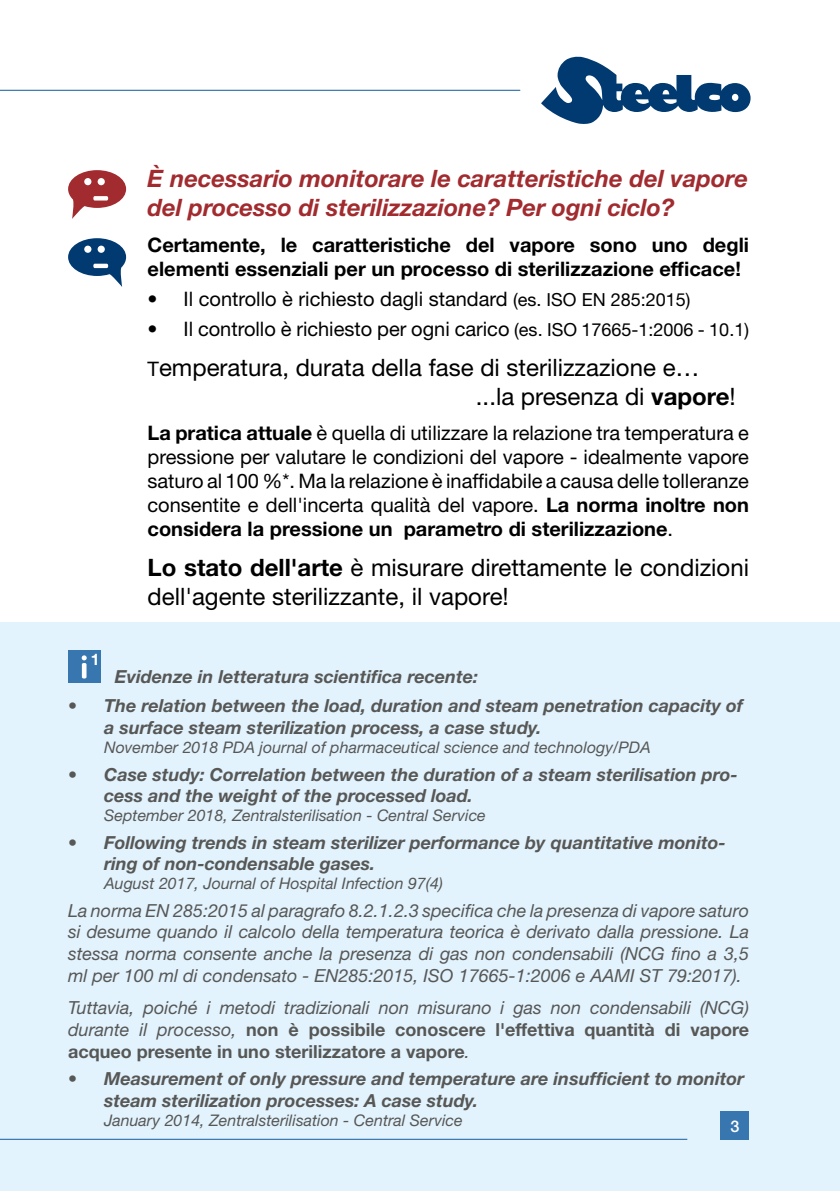
<style>
.page{position:relative;width:840px;height:1191px;background:#fff}
.page>*{position:absolute;margin:0;border:0;box-sizing:border-box;transform-origin:0 0}
.t1{font:24px/28.8px "Helvetica Neue LT Std";color:#000}
.t2{font:italic 700 24px/28.8px "Helvetica Neue LT Std";color:#a12b2f}
.t3{font:20px/24px "Helvetica Neue LT Std";color:#000;text-align:justify}
.t4{font:700 20px/24px "Helvetica Neue LT Std";color:#000}
.t5{font:italic 700 18px/21.6px "Helvetica Neue LT Std";color:#575756}
.t6{font:italic 18px/21.6px "Helvetica Neue LT Std";color:#575756;text-align:justify}
.t7{font:700 18px/21.6px "Helvetica Neue LT Std";color:#575756;text-align:justify}
.t8{font:500 16.2px "Helvetica Neue LT Std";color:#fff}
.t9{font:italic 16px "Helvetica Neue LT Std";color:#575756}
.t10{font:700 16px "Helvetica Neue LT Std";color:#fff}
.s1{font-size:18px}
.s2{font-size:20px}
.s3{font-weight:700}
.s4{font-style:normal}
.s5{font-weight:400;font-style:italic}
</style>
<div class="page">
<div style="left:0;top:622px;width:839px;height:569px;background:#e2f3fd"></div>
<div style="left:68px;top:650px;width:32px;height:32px;background:#3876b0"></div>
<svg style="left:82px;top:655px;width:5px;height:23px"></svg>
<svg style="left:68px;top:170px;width:58px;height:49px"></svg>
<svg style="left:68px;top:238px;width:58px;height:49px"></svg>
<svg style="left:541px;top:57px;width:209px;height:67px"></svg>
<hr style="left:0;top:90px;width:520px;height:1px;background:#3876b0">
<div style="left:720px;top:1111px;width:28px;height:29px;background:#3876b0"></div>
<hr style="left:0;top:1138px;width:687px;height:2px;background:#3876b0">
<p class="t10" style="left:91px;top:649px;width:10px">1</p>
<h1 class="t2" style="left:147px;top:164px;width:601px">È necessario monitorare le caratteristiche del vapore del processo di sterilizzazione? Per ogni ciclo?</h1>
<p class="t4" style="left:147px;top:233px;width:602px">Certamente, le caratteristiche del vapore sono uno degli elementi essenziali per un processo di sterilizzazione efficace!</p>
<p class="t3" style="left:147px;top:287px;width:544px">• Il controllo è richiesto dagli standard <span class="s1">(es. ISO EN 285:2015)</span></p>
<p class="t3" style="left:147px;top:316px;width:602px">• Il controllo è richiesto per ogni carico <span class="s1">(es. ISO 17665-1:2006 - 10.1)</span></p>
<h1 class="t1" style="left:475px;top:353px;width:261px;text-indent:-328px"><span class="s2">T</span>emperatura, durata della fase di sterilizzazione e… ...la presenza di <span class="s3">vapore</span>!</h1>
<p class="t3" style="left:147px;top:421px;width:602px"><span class="s3">La pratica attuale</span> è quella di utilizzare la relazione tra temperatura e pressione per valutare le condizioni del vapore - idealmente vapore saturo al 100 %*. Ma la relazione è inaffidabile a causa delle tolleranze consentite e dell'incerta qualità del vapore. <span class="s3">La norma inoltre non considera la pressione un parametro di sterilizzazione</span>.</p>
<h1 class="t1" style="left:147px;top:553px;width:602px"><span class="s3">Lo stato dell'arte</span> è misurare direttamente le condizioni dell'agente sterilizzante, il vapore!</h1>
<p class="t5" style="left:115px;top:665px;width:364px">Evidenze in letteratura scientifica recente:</p>
<p class="t5" style="left:104px;top:695px;width:640px;text-indent:-36px"><span class="s4">•</span> The relation between the load, duration and steam penetration capacity of a surface steam sterilization process, a case study.</p>
<p class="t9" style="left:104px;top:738px;width:548px">November 2018 PDA journal of pharmaceutical science and technology/PDA</p>
<p class="t5" style="left:104px;top:763px;width:635px;text-indent:-36px"><span class="s4">•</span> Case study: Correlation between the duration of a steam sterilisation pro&shy;cess and the weight of the processed load.</p>
<p class="t9" style="left:104px;top:806px;width:383px">September 2018, Zentralsterilisation - Central Service</p>
<p class="t5" style="left:104px;top:831px;width:622px;text-indent:-36px"><span class="s4">•</span> Following trends in steam sterilizer performance by quantitative monito&shy;ring of non-condensable gases.</p>
<p class="t9" style="left:104px;top:874px;width:340px">August 2017, Journal of Hospital Infection 97(4)</p>
<p class="t6" style="left:68px;top:899px;width:682px">La norma EN 285:2015 al paragrafo 8.2.1.2.3 specifica che la presenza di vapore saturo si desume quando il calcolo della temperatura teorica è derivato dalla pressione. La stessa norma consente anche la presenza di gas non condensabili (NCG fino a 3,5 ml per 100 ml di condensato - EN285:2015, ISO 17665-1:2006 e AAMI ST 79:2017).</p>
<p class="t7" style="left:68px;top:996px;width:682px"><span class="s5">Tuttavia, poiché i metodi tradizionali non misurano i gas non condensabili (NCG) durante il processo,</span> non è possibile conoscere l'effettiva quantità di vapore acqueo presente in uno sterilizzatore a vapore<span class="s5">.</span></p>
<p class="t5" style="left:104px;top:1067px;width:641px;text-indent:-36px"><span class="s4">•</span> Measurement of only pressure and temperature are insufficient to monitor steam sterilization processes: A case study.</p>
<p class="t9" style="left:104px;top:1110px;width:360px">January 2014, Zentralsterilisation - Central Service</p>
<p class="t8" style="left:730px;top:1116px;width:10px">3</p>
</div>
